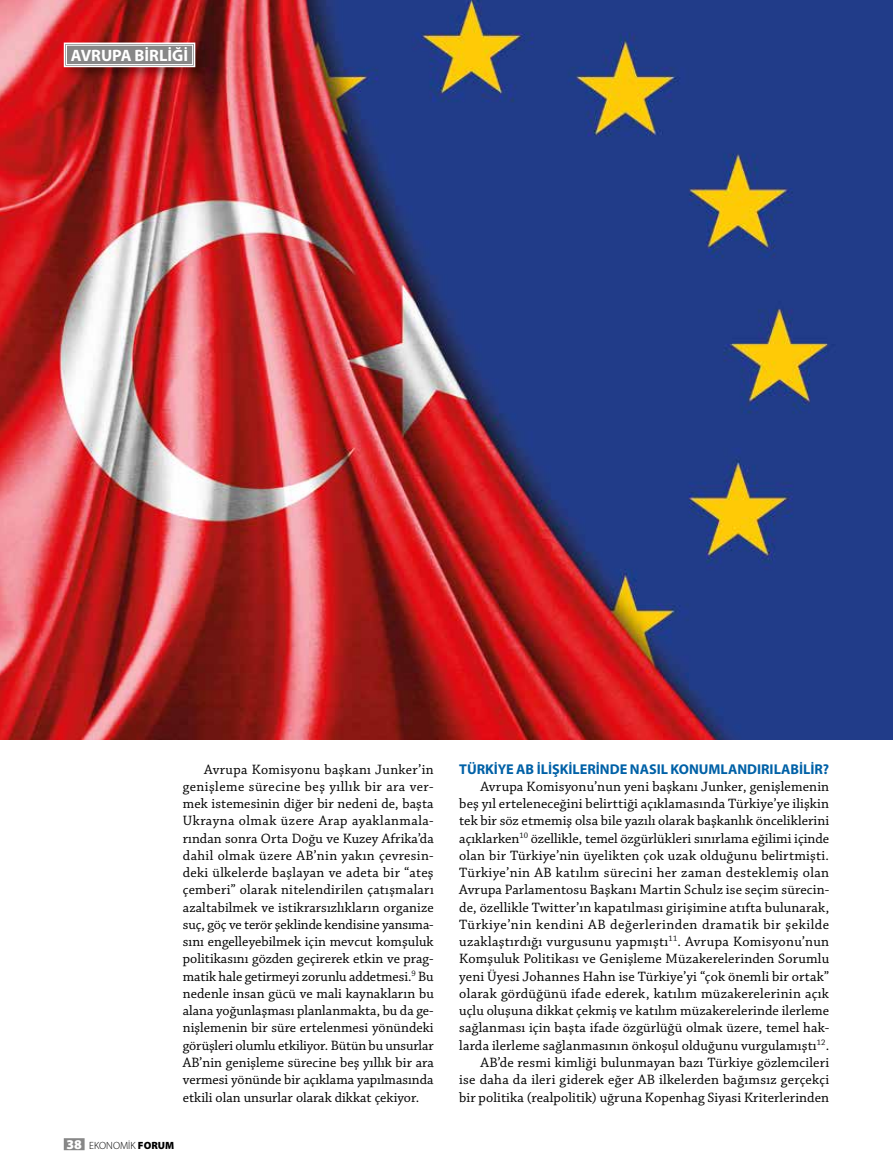
<style>
.page{position:relative;width:893px;height:1170px;background:#fff}
.page>*{position:absolute;margin:0;border:0;box-sizing:border-box;transform-origin:0 0}
.t1{font:700 16.5px "Myriad Pro";color:#fff}
.t2{font:14.25px/17.2px "Chaparral Pro";letter-spacing:.01em;color:#000;text-align:justify}
.t3{font:700 14.25px "Myriad Pro";color:#0061a7}
.t4{font:300 10.5px "Myriad Pro";color:#000}
.s1{font-weight:900;font-size:13.5px;color:#fff}
.s2{font-weight:900}
</style>
<div class="page">
<div style="left:64px;top:1138px;width:21px;height:12px;background:#878787"></div>
<img style="left:0;top:0;width:893px;height:739px">
<div style="left:62px;top:41px;width:148px;height:41px;background:#000;opacity:.35"></div>
<svg style="left:63px;top:42px;width:133px;height:26px;background:#9c9292"></svg>
<div style="left:66px;top:45px;width:127px;height:20px;border:1px solid #fff"></div>
<p class="t1" style="left:71px;top:46px;width:119px">AVRUPA BİRLİĞİ</p>
<p class="t2" style="left:183px;top:761px;width:252px;text-indent:21px">Avrupa Komisyonu başkanı Junker’in genişleme sürecine beş yıllık bir ara ver&shy;mek istemesinin diğer bir nedeni de, başta Ukrayna olmak üzere Arap ayaklanmala&shy;rından sonra Orta Doğu ve Kuzey Afrika’da dahil olmak üzere AB’nin yakın çevresin&shy;deki ülkelerde başlayan ve adeta bir “ateş çemberi” olarak nitelendirilen çatışmaları azaltabilmek ve istikrarsızlıkların organize suç, göç ve terör şeklinde kendisine yansıma&shy;sını engelleyebilmek için mevcut komşuluk politikasını gözden geçirerek etkin ve prag&shy;matik hale getirmeyi zorunlu addetmesi.<sup>9</sup> Bu nedenle insan gücü ve mali kaynakların bu alana yoğunlaşması planlanmakta, bu da ge&shy;nişlemenin bir süre ertelenmesi yönündeki görüşleri olumlu etkiliyor. Bütün bu unsurlar AB’nin genişleme sürecine beş yıllık bir ara vermesi yönünde bir açıklama yapılmasında etkili olan unsurlar olarak dikkat çekiyor.</p>
<p class="t3" style="left:459px;top:760px;width:371px">TÜRKİYE AB İLİŞKİLERİNDE NASIL KONUMLANDIRILABİLİR?</p>
<p class="t2" style="left:459px;top:778px;width:372px;text-align:right">Avrupa Komisyonu’nun yeni başkanı Junker, genişlemenin beş yıl erteleneceğini belirttiği açıklamasında Türkiye’ye ilişkin tek bir söz etmemiş olsa bile yazılı olarak başkanlık önceliklerini açıklarken<sup>10</sup> özellikle, temel özgürlükleri sınırlama eğilimi içinde olan bir Türkiye’nin üyelikten çok uzak olduğunu belirtmişti.<br>Türkiye’nin AB katılım sürecini her zaman desteklemiş olan Avrupa Parlamentosu Başkanı Martin Schulz ise seçim sürecin&shy;de, özellikle Twitter’ın kapatılması girişimine atıfta bulunarak, Türkiye’nin kendini AB değerlerinden dramatik bir şekilde uzaklaştırdığı vurgusunu yapmıştı<sup>11</sup>. Avrupa Komisyonu’nun Komşuluk Politikası ve Genişleme Müzakerelerinden Sorumlu yeni Üyesi Johannes Hahn ise Türkiye’yi “çok önemli bir ortak” olarak gördüğünü ifade ederek, katılım müzakerelerinin açık uçlu oluşuna dikkat çekmiş ve katılım müzakerelerinde ilerleme sağlanması için başta ifade özgürlüğü olmak üzere, temel hak&shy;larda ilerleme sağlanmasının önkoşul olduğunu vurgulamıştı<sup>12</sup>.<br>AB’de resmi kimliği bulunmayan bazı Türkiye gözlemcileri<br>ise daha da ileri giderek eğer AB ilkelerden bağımsız gerçekçi bir politika (realpolitik) uğruna Kopenhag Siyasi Kriterlerinden</p>
<p class="t4" style="left:66px;top:1139px;width:109px"><span class="s1">38</span> EKONOMİK <span class="s2">FORUM</span></p>
</div>
